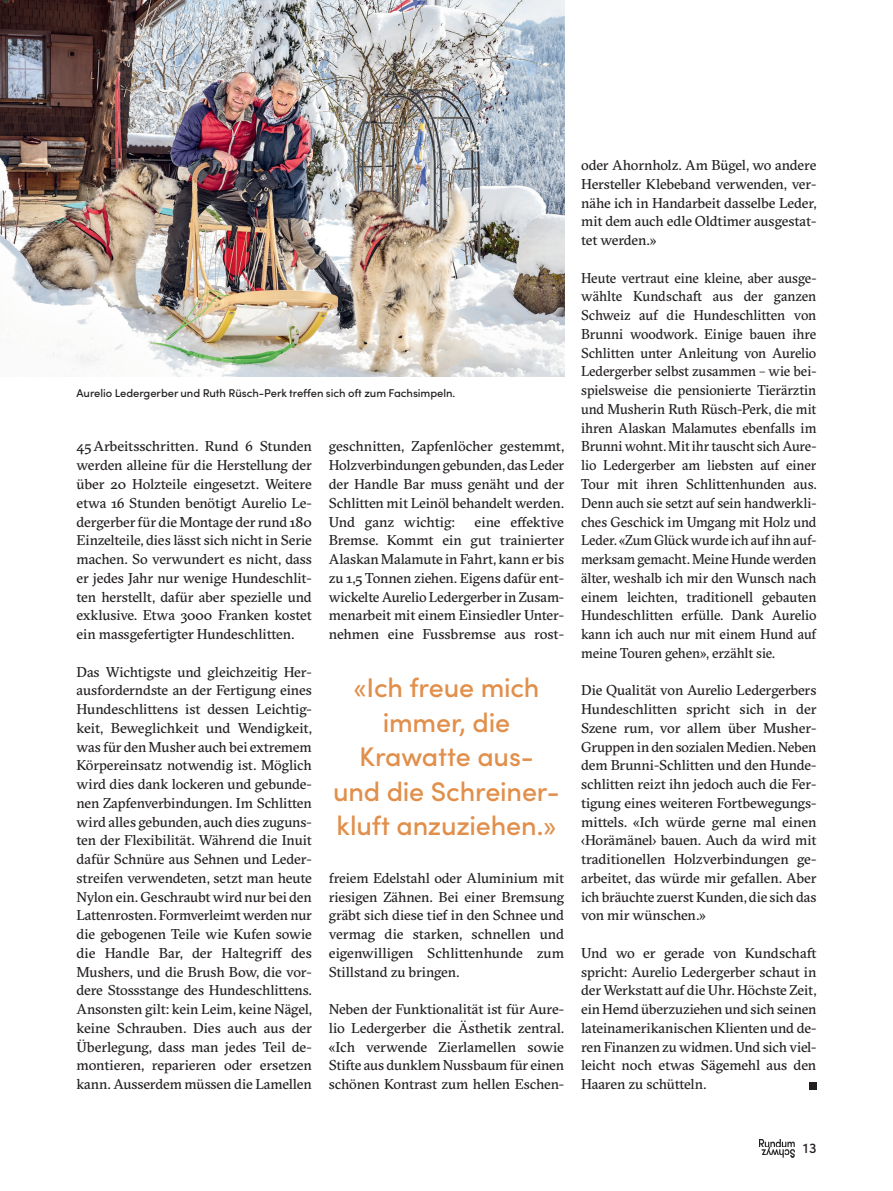
<style>
.page{position:relative;width:893px;height:1191px;background:#fff}
.page>*{position:absolute;margin:0;border:0;box-sizing:border-box;transform-origin:0 0}
.t1{font:500 27px/34.5px "Sofia Pro";letter-spacing:-.01em;color:#e18f4b;text-align:center}
.t2{font:14.25px/18.8px "GT Sectra";letter-spacing:-.01em;color:#231f20;text-align:justify}
.t3{font:14.25px/18.8px "GT Sectra";letter-spacing:-.01em;color:#231f20;text-align:justify;scale:.96 1}
.t4{font:500 14.25px "Sofia Pro";color:#231f20}
.t5{font:500 11.25px "Sofia Pro";letter-spacing:-.005em;color:#231f20}
</style>
<div class="page">
<img style="left:759px;top:1140px;width:35px;height:17px">
<div style="left:809px;top:1082px;width:7px;height:7px;background:#231f20"></div>
<img style="left:0;top:0;width:564px;height:376px">
<p class="t5" style="left:77px;top:385px;width:380px">Aurelio Ledergerber und Ruth Rüsch-Perk treffen sich oft zum Fachsimpeln.</p>
<p class="t2" style="left:77px;top:437px;width:237px">45 Arbeitsschritten. Rund 6 Stunden werden alleine für die Herstellung der über 20 Holzteile eingesetzt. Weitere etwa 16 Stunden benötigt Aurelio Le&shy;dergerber für die Montage der rund 180<br>Einzelteile, dies lässt sich nicht in Serie machen. So verwundert es nicht, dass er jedes Jahr nur wenige Hundeschlit&shy;ten herstellt, dafür aber spezielle und exklusive. Etwa 3000 Franken kostet ein massgefertigter Hundeschlitten.</p>
<p class="t2" style="left:77px;top:662px;width:237px">Das Wichtigste und gleichzeitig Her&shy;ausforderndste an der Fertigung eines Hundeschlittens ist dessen Leichtig&shy;keit, Beweglichkeit und Wendigkeit, was für den Musher auch bei extremem Körpereinsatz notwendig ist. Möglich wird dies dank lockeren und gebunde&shy;nen Zapfenverbindungen. Im Schlitten wird alles gebunden, auch dies zuguns&shy;ten der Flexibilität. Während die Inuit dafür Schnüre aus Sehnen und Leder&shy;streifen verwendeten, setzt man heute Nylon ein. Geschraubt wird nur bei den Lattenrosten. Formverleimt werden nur die gebogenen Teile wie Kufen sowie die Handle Bar, der Haltegriff des Mushers, und die Brush Bow, die vor&shy;dere Stossstange des Hundeschlittens.<br>Ansonsten gilt: kein Leim, keine Nägel, keine Schrauben. Dies auch aus der Überlegung, dass man jedes Teil de&shy;montieren, reparieren oder ersetzen kann. Ausserdem müssen die Lamellen</p>
<p class="t2" style="left:329px;top:437px;width:237px">geschnitten, Zapfenlöcher gestemmt, Holzverbindungen gebunden, das Leder der Handle Bar muss genäht und der Schlitten mit Leinöl behandelt werden.<br>Und ganz wichtig:</p>
<p class="t2" style="left:329px;top:512px;width:237px;text-indent:146px">eine effektive Bremse. Kommt ein gut trainierter Alaskan Malamute in Fahrt, kann er bis zu 1,5 Tonnen ziehen. Eigens dafür ent&shy;wickelte Aurelio Ledergerber in Zusam&shy;menarbeit mit einem Einsiedler Unter&shy;nehmen eine Fussbremse aus rost-</p>
<h1 class="t1" style="left:333px;top:669px;width:228px">«Ich freue mich immer, die<br>Krawatte aus&shy;und die Schreiner&shy;kluft anzuziehen.»</h1>
<p class="t2" style="left:329px;top:869px;width:237px">freiem Edelstahl oder Aluminium mit riesigen Zähnen. Bei einer Bremsung gräbt sich diese tief in den Schnee und vermag die starken, schnellen und eigenwilligen Schlittenhunde zum Stillstand zu bringen.</p>
<p class="t2" style="left:329px;top:1000px;width:237px">Neben der Funktionalität ist für Aure&shy;lio Ledergerber die Ästhetik zentral. «Ich verwende Zierlamellen sowie Stifte aus dunklem Nussbaum für einen schönen Kontrast zum hellen Eschen-</p>
<p class="t2" style="left:581px;top:156px;width:237px">oder Ahornholz. Am Bügel, wo andere Hersteller Klebeband verwenden, ver&shy;nähe ich in Handarbeit dasselbe Leder, mit dem auch edle Oldtimer ausgestat&shy;tet werden.»</p>
<p class="t3" style="left:581px;top:269px;width:247px">Heute vertraut eine kleine, aber ausge&shy;wählte Kundschaft aus der ganzen Schweiz auf die Hundeschlitten von Brunni woodwork. Einige bauen ihre Schlitten unter Anleitung von Aurelio Ledergerber selbst zusammen – wie bei&shy;spielsweise die pensionierte Tierärztin und Musherin Ruth Rüsch-Perk, die mit ihren Alaskan Malamutes ebenfalls im Brunni wohnt. Mit ihr tauscht sich Aure&shy;lio Ledergerber am liebsten auf einer Tour mit ihren Schlittenhunden aus.<br>Denn auch sie setzt auf sein handwerkli&shy;ches Geschick im Umgang mit Holz und Leder. «Zum Glück wurde ich auf ihn auf&shy;merksam gemacht. Meine Hunde werden älter, weshalb ich mir den Wunsch nach einem leichten, traditionell gebauten Hundeschlitten erfülle. Dank Aurelio kann ich auch nur mit einem Hund auf meine Touren gehen», erzählt sie.</p>
<p class="t2" style="left:581px;top:681px;width:237px">Die Qualität von Aurelio Ledergerbers Hundeschlitten spricht sich in der Szene rum, vor allem über Musher-Gruppen in den sozialen Medien. Neben dem Brunni-Schlitten und den Hunde&shy;schlitten reizt ihn jedoch auch die Fer&shy;tigung eines weiteren Fortbewegungs&shy;mittels. «Ich würde gerne mal einen ‹Horämänel› bauen. Auch da wird mit traditionellen Holzverbindungen ge&shy;arbeitet, das würde mir gefallen. Aber ich bräuchte zuerst Kunden, die sich das von mir wünschen.»</p>
<p class="t2" style="left:581px;top:944px;width:237px">Und wo er gerade von Kundschaft spricht: Aurelio Ledergerber schaut in der Werkstatt auf die Uhr. Höchste Zeit, ein Hemd überzuziehen und sich seinen lateinamerikanischen Klienten und de&shy;ren Finanzen zu widmen. Und sich viel&shy;leicht noch etwas Sägemehl aus den Haaren zu schütteln.</p>
<p class="t4" style="left:803px;top:1137px;width:15px">13</p>
</div>
